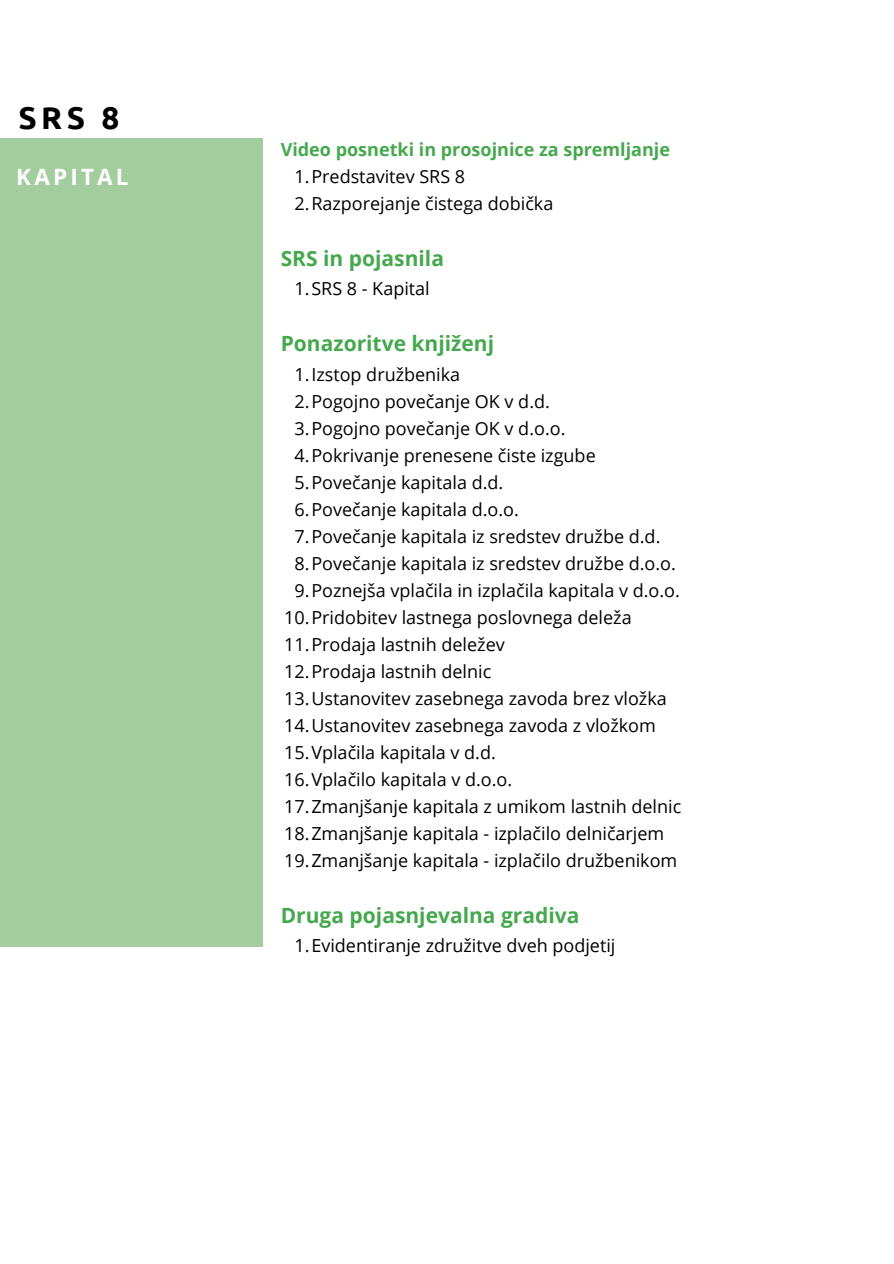
<style>
.page{position:relative;width:894px;height:1264px;background:#fff}
.page>*{position:absolute;margin:0;border:0;box-sizing:border-box;transform-origin:0 0}
.t1{font:700 31.5px "Ubuntu";color:#000}
.t2{font:700 22.5px "Open Sans";letter-spacing:.14em;color:#fff}
.t3{font:700 21px "Open Sans";color:#45a84e}
.t4{font:18px "Open Sans";color:#000}
.t5{font:700 18px "Open Sans";color:#45a84e}
</style>
<div class="page">
<div style="left:0;top:138px;width:262px;height:808px;background:#a3cd9f"></div>
<h3 class="t1" style="left:19px;top:100px;width:102px">SRS 8</h3>
<p class="t2" style="left:16px;top:160px;width:114px">KAPITAL</p>
<h1 class="t5" style="left:281px;top:136px;width:390px">Video posnetki in prosojnice za spremljanje</h1>
<h2 class="t4" style="left:294px;top:163px;width:172px">1.Predstavitev SRS 8</h2>
<h4 class="t4" style="left:294px;top:190px;width:260px">2.Razporejanje čistega dobička</h4>
<p class="t3" style="left:281px;top:243px;width:165px">SRS in pojasnila</p>
<p class="t4" style="left:294px;top:276px;width:137px">1.SRS 8 - Kapital</p>
<p class="t3" style="left:281px;top:329px;width:215px">Ponazoritve knjiženj</p>
<p class="t4" style="left:294px;top:361px;width:167px">1.Izstop družbenika</p>
<h3 class="t4" style="left:294px;top:388px;width:257px">2.Pogojno povečanje OK v d.d.</h3>
<p class="t4" style="left:294px;top:415px;width:272px">3.Pogojno povečanje OK v d.o.o.</p>
<p class="t4" style="left:294px;top:442px;width:303px">4.Pokrivanje prenesene čiste izgube</p>
<p class="t4" style="left:294px;top:469px;width:210px">5.Povečanje kapitala d.d.</p>
<p class="t4" style="left:294px;top:496px;width:226px">6.Povečanje kapitala d.o.o.</p>
<p class="t4" style="left:294px;top:523px;width:367px">7.Povečanje kapitala iz sredstev družbe d.d.</p>
<p class="t4" style="left:294px;top:550px;width:383px">8.Povečanje kapitala iz sredstev družbe d.o.o.</p>
<p class="t4" style="left:294px;top:577px;width:387px">9.Poznejša vplačila in izplačila kapitala v d.o.o.</p>
<p class="t4" style="left:284px;top:604px;width:349px">10.Pridobitev lastnega poslovnega deleža</p>
<p class="t4" style="left:284px;top:631px;width:222px">11.Prodaja lastnih deležev</p>
<p class="t4" style="left:284px;top:658px;width:208px">12.Prodaja lastnih delnic</p>
<p class="t4" style="left:284px;top:685px;width:384px">13.Ustanovitev zasebnega zavoda brez vložka</p>
<p class="t4" style="left:284px;top:712px;width:373px">14.Ustanovitev zasebnega zavoda z vložkom</p>
<p class="t4" style="left:284px;top:739px;width:213px">15.Vplačila kapitala v d.d.</p>
<p class="t4" style="left:284px;top:766px;width:229px">16.Vplačilo kapitala v d.o.o.</p>
<p class="t4" style="left:284px;top:793px;width:398px">17.Zmanjšanje kapitala z umikom lastnih delnic</p>
<p class="t4" style="left:284px;top:820px;width:381px">18.Zmanjšanje kapitala - izplačilo delničarjem</p>
<p class="t4" style="left:284px;top:847px;width:394px">19.Zmanjšanje kapitala - izplačilo družbenikom</p>
<p class="t3" style="left:281px;top:900px;width:300px">Druga pojasnjevalna gradiva</p>
<p class="t4" style="left:294px;top:933px;width:322px">1.Evidentiranje združitve dveh podjetij</p>
</div>
